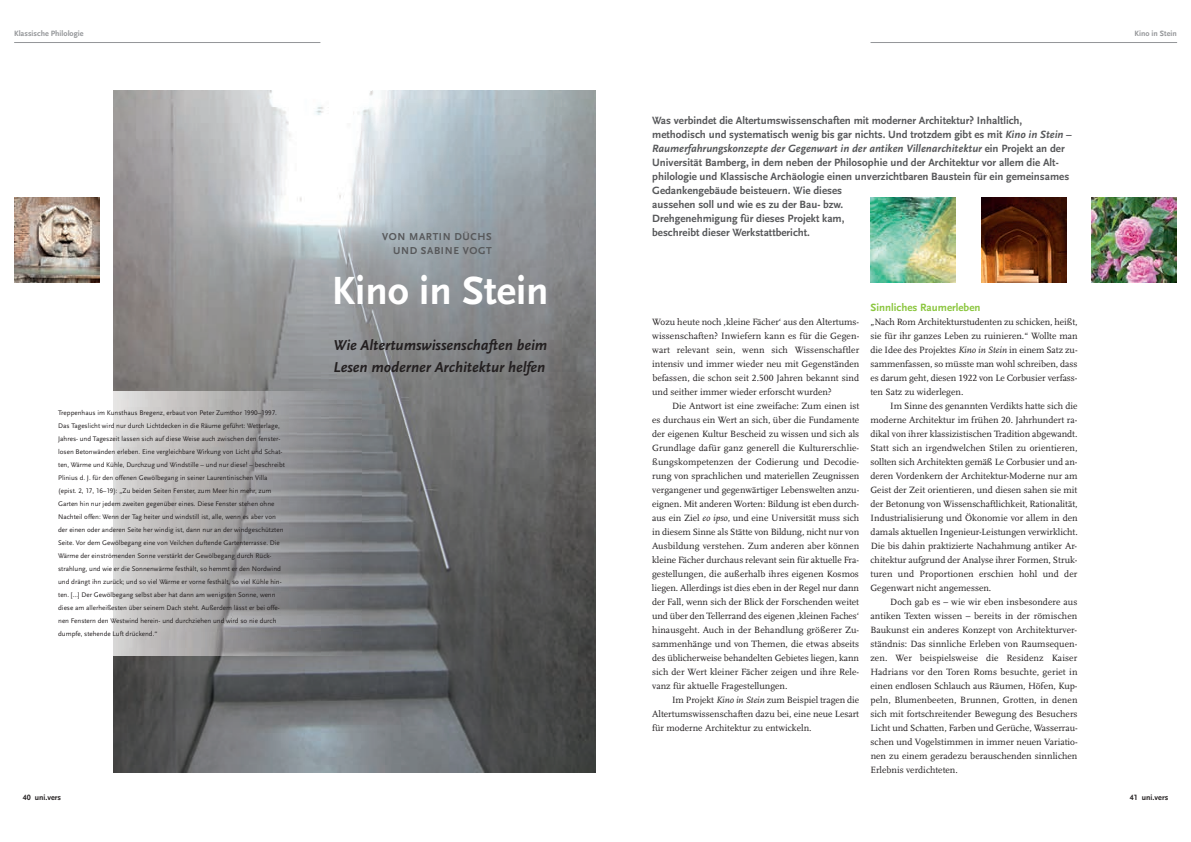
<style>
.page{position:relative;width:1191px;height:842px;background:#fff}
.page>*{position:absolute;margin:0;border:0;box-sizing:border-box;transform-origin:0 0}
.t1{font:700 41.1px "UB Scala Sans";color:#fff}
.t2{font:italic 700 15px/22px "UB Scala Sans";color:#231f20}
.t3{font:700 11px/14px "UB Scala Sans";color:#57585a}
.t4{font:700 11px "UB Scala Sans";color:#8bc63e}
.t5{font:700 10.5px/14px "UB Scala Sans";letter-spacing:.06em;color:#57585a;text-align:right}
.t6{font:9.5px/14px "UB Scala";color:#231f20;text-align:justify}
.t7{font:700 8px "UB Scala Sans";color:#939598}
.t8{font:700 8px "UB Scala Sans";color:#231f20}
.t9{font:7px/13px "UB Scala Sans";color:#231f20}
.s1{font-style:italic}
</style>
<div class="page">
<img style="left:113px;top:91px;width:482px;height:681px">
<hr style="left:14px;top:42px;width:306px;height:1px;background:#939598">
<hr style="left:870px;top:42px;width:307px;height:1px;background:#939598">
<img style="left:113px;top:391px;width:249px;height:264px">
<img style="left:1091px;top:197px;width:85px;height:85px">
<img style="left:870px;top:197px;width:85px;height:85px">
<img style="left:981px;top:197px;width:85px;height:85px">
<img style="left:14px;top:197px;width:85px;height:85px">
<p class="t7" style="left:14px;top:29px;width:71px">Klassische Philologie</p>
<p class="t9" style="left:58px;top:406px;width:228px">Treppenhaus im Kunsthaus Bregenz, erbaut von Peter Zumthor 1990–1997.<br>Das Tageslicht wird nur durch Lichtdecken in die Räume geführt: Wetterlage, Jahres- und Tageszeit lassen sich auf diese Weise auch zwischen den fenster&shy;losen Betonwänden erleben. Eine vergleichbare Wirkung von Licht und Schat&shy;ten, Wärme und Kühle, Durchzug und Windstille – und nur diese! – beschreibt Plinius d. J. für den offenen Gewölbegang in seiner Laurentinischen Villa (epist. 2, 17, 16–19): „Zu beiden Seiten Fenster, zum Meer hin mehr, zum Garten hin nur jedem zweiten gegenüber eines. Diese Fenster stehen ohne Nachteil offen: Wenn der Tag heiter und windstill ist, alle, wenn es aber von der einen oder anderen Seite her windig ist, dann nur an der windgeschützten Seite. Vor dem Gewölbegang eine von Veilchen duftende Gartenterrasse. Die Wärme der einströmenden Sonne verstärkt der Gewölbegang durch Rück&shy;strahlung, und wie er die Sonnenwärme festhält, so hemmt er den Nordwind und drängt ihn zurück; und so viel Wärme er vorne festhält, so viel Kühle hin&shy;ten. […] Der Gewölbegang selbst aber hat dann am wenigsten Sonne, wenn diese am allerheißesten über seinem Dach steht. Außerdem lässt er bei offe&shy;nen Fenstern den Westwind herein- und durchziehen und wird so nie durch dumpfe, stehende Luft drückend.“</p>
<p class="t5" style="left:382px;top:229px;width:111px">VON MARTIN DÜCHS<br>UND SABINE VOGT</p>
<h1 class="t1" style="left:332px;top:266px;width:218px">Kino in Stein</h1>
<h2 class="t2" style="left:333px;top:335px;width:215px">Wie Altertumswissenschaften beim<br>Lesen moderner Architektur helfen</h2>
<p class="t8" style="left:23px;top:792px;width:40px">40 uni.vers</p>
<p class="t3" style="left:652px;top:113px;width:421px">Was verbindet die Altertumswissenschaften mit moderner Architektur? Inhaltlich, methodisch und systematisch wenig bis gar nichts. Und trotzdem gibt es mit <span class="s1">Kino in Stein – Raumerfahrungskonzepte der Gegenwart in der antiken Villenarchitektur</span> ein Projekt an der Universität Bamberg, in dem neben der Philosophie und der Architektur vor allem die Alt&shy;philologie und Klassische Archäologie einen unverzichtbaren Baustein für ein gemeinsames Gedankengebäude beisteuern. Wie dieses<br>aussehen soll und wie es zu der Bau- bzw.<br>Drehgenehmigung für dieses Projekt kam,<br>beschreibt dieser Werkstattbericht.</p>
<p class="t6" style="left:652px;top:315px;width:209px">Wozu heute noch ‚kleine Fächer‘ aus den Altertums&shy;wissenschaften? Inwiefern kann es für die Gegen&shy;wart relevant sein, wenn sich Wissenschaftler intensiv und immer wieder neu mit Gegenständen befassen, die schon seit 2.500 Jahren bekannt sind und seither immer wieder erforscht wurden?</p>
<p class="t6" style="left:652px;top:399px;width:209px;text-indent:20px">Die Antwort ist eine zweifache: Zum einen ist es durchaus ein Wert an sich, über die Fundamente der eigenen Kultur Bescheid zu wissen und sich als Grundlage dafür ganz generell die Kulturerschlie&shy;ßungskompetenzen der Codierung und Decodie&shy;rung von sprachlichen und materiellen Zeugnissen vergangener und gegenwärtiger Lebenswelten anzu&shy;eignen. Mit anderen Worten: Bildung ist eben durch&shy;aus ein Ziel <span class="s1">eo ipso</span>, und eine Universität muss sich in diesem Sinne als Stätte von Bildung, nicht nur von Ausbildung verstehen. Zum anderen aber können kleine Fächer durchaus relevant sein für aktuelle Fra&shy;gestellungen, die außerhalb ihres eigenen Kosmos liegen. Allerdings ist dies eben in der Regel nur dann der Fall, wenn sich der Blick der Forschenden weitet und über den Tellerrand des eigenen ‚kleinen Faches‘ hinausgeht. Auch in der Behandlung größerer Zu&shy;sammenhänge und von Themen, die etwas abseits des üblicherweise behandelten Gebietes liegen, kann sich der Wert kleiner Fächer zeigen und ihre Rele&shy;vanz für aktuelle Fragestellungen.</p>
<p class="t6" style="left:652px;top:693px;width:208px;text-indent:20px">Im Projekt <span class="s1">Kino in Stein</span> zum Beispiel tragen die Altertumswissenschaften dazu bei, eine neue Lesart für moderne Architektur zu entwickeln.</p>
<p class="t4" style="left:870px;top:301px;width:111px">Sinnliches Raumerleben</p>
<p class="t6" style="left:870px;top:314px;width:209px">„Nach Rom Architekturstudenten zu schicken, heißt, sie für ihr ganzes Leben zu ruinieren.“ Wollte man die Idee des Projektes <span class="s1">Kino in Stein</span> in einem Satz zu&shy;sammenfassen, so müsste man wohl schreiben, dass es darum geht, diesen 1922 von Le Corbusier verfass&shy;ten Satz zu widerlegen.</p>
<p class="t6" style="left:870px;top:398px;width:209px;text-indent:20px">Im Sinne des genannten Verdikts hatte sich die moderne Architektur im frühen 20. Jahrhundert ra&shy;dikal von ihrer klassizistischen Tradition abgewandt.<br>Statt sich an irgendwelchen Stilen zu orientieren, sollten sich Architekten gemäß Le Corbusier und an&shy;deren Vordenkern der Architektur-Moderne nur am Geist der Zeit orientieren, und diesen sahen sie mit der Betonung von Wissenschaftlichkeit, Rationalität, Industrialisierung und Ökonomie vor allem in den damals aktuellen Ingenieur-Leistungen verwirklicht.<br>Die bis dahin praktizierte Nachahmung antiker Ar&shy;chitektur aufgrund der Analyse ihrer Formen, Struk&shy;turen und Proportionen erschien hohl und der Gegenwart nicht angemessen.</p>
<p class="t6" style="left:870px;top:594px;width:209px;text-indent:20px">Doch gab es – wie wir eben insbesondere aus antiken Texten wissen – bereits in der römischen Baukunst ein anderes Konzept von Architekturver&shy;ständnis: Das sinnliche Erleben von Raumsequen&shy;zen. Wer beispielsweise die Residenz Kaiser Hadrians vor den Toren Roms besuchte, geriet in einen endlosen Schlauch aus Räumen, Höfen, Kup&shy;peln, Blumenbeeten, Brunnen, Grotten, in denen sich mit fortschreitender Bewegung des Besuchers Licht und Schatten, Farben und Gerüche, Wasserrau&shy;schen und Vogelstimmen in immer neuen Variatio&shy;nen zu einem geradezu berauschenden sinnlichen Erlebnis verdichteten.</p>
<p class="t7" style="left:1134px;top:29px;width:44px">Kino in Stein</p>
<p class="t8" style="left:1129px;top:792px;width:40px">41 uni.vers</p>
</div>
